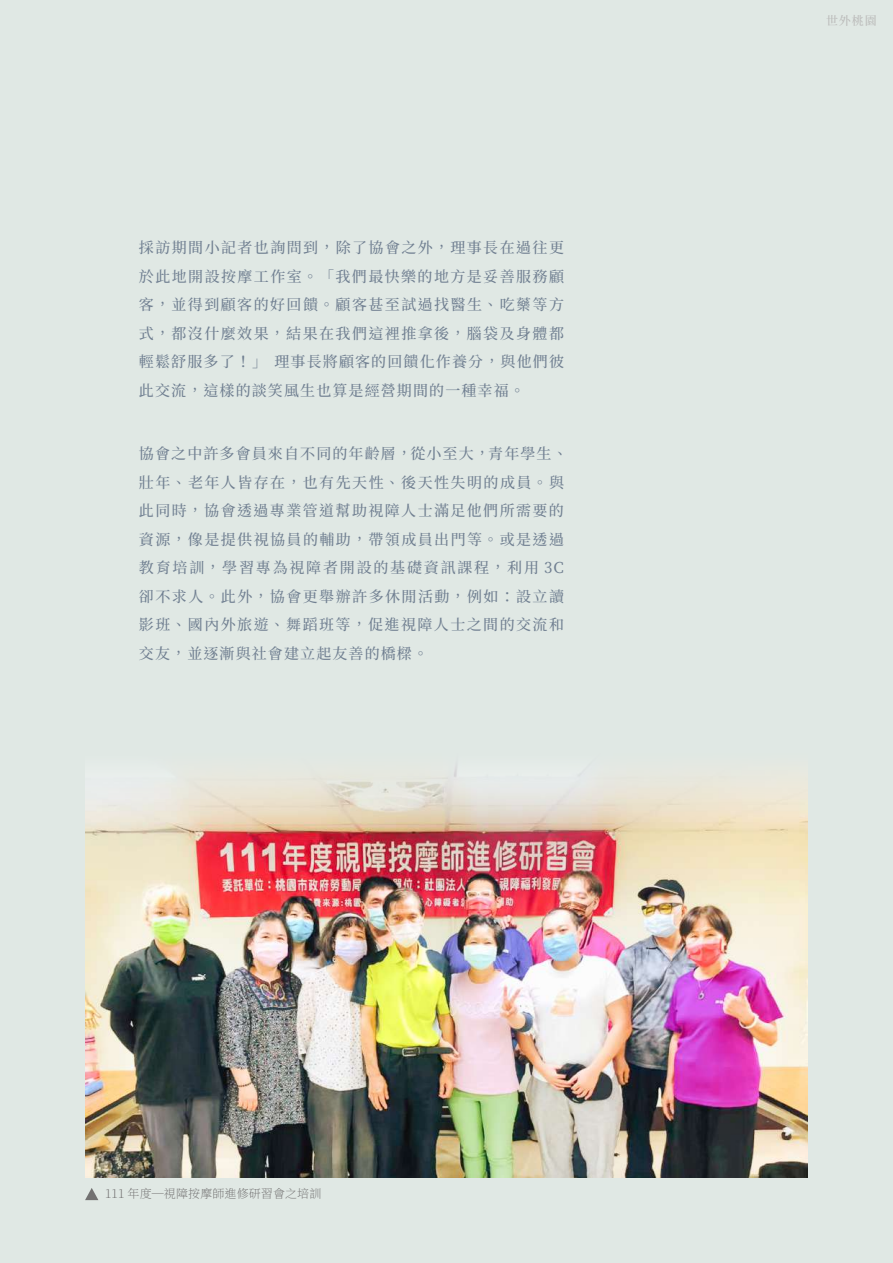
<style>
.page{position:relative;width:893px;height:1263px;background:#e0e8e4}
.page>*{position:absolute;margin:0;border:0;box-sizing:border-box;transform-origin:0 0}
.t1{font:500 15px/28.5px "Noto Serif CJ Ktc";letter-spacing:.095em;color:#707f91}
.t2{font:200 12px "Noto Serif CJ Ktc";letter-spacing:.01em;color:#727171}
.t3{font:500 12px "Noto Serif CJ Ktc";color:#bbbbba}
</style>
<div class="page">
<img style="left:85px;top:768px;width:723px;height:410px">
<svg style="left:85px;top:1188px;width:13px;height:12px"></svg>
<p class="t1" style="left:139px;top:234px;width:427px;text-align:justify">採訪期間小記者也詢問到，除了協會之外，理事長在過往更於此地開設按摩工作室。「我們最快樂的地方是妥善服務顧客，並得到顧客的好回饋。顧客甚至試過找醫生、吃藥等方式，都沒什麼效果，結果在我們這裡推拿後，腦袋及身體都輕鬆舒服多了！」 理事長將顧客的回饋化作養分，與他們彼此交流，這樣的談笑風生也算是經營期間的一種幸福。</p>
<p class="t1" style="left:139px;top:440px;width:430px">協會之中許多會員來自不同的年齡層，從小至大，青年學生、壯年、老年人皆存在，也有先天性、後天性失明的成員。與此同時，協會透過專業管道幫助視障人士滿足他們所需要的資源，像是提供視協員的輔助，帶領成員出門等。或是透過教育培訓，學習專為視障者開設的基礎資訊課程，利用 3C卻不求人。此外，協會更舉辦許多休閒活動，例如：設立讀影班、國內外旅遊、舞蹈班等，促進視障人士之間的交流和交友，並逐漸與社會建立起友善的橋樑。</p>
<p class="t2" style="left:105px;top:1187px;width:218px">111 年度—視障按摩師進修研習會之培訓</p>
<p class="t3" style="left:826px;top:14px;width:52px">世外桃園</p>
</div>
